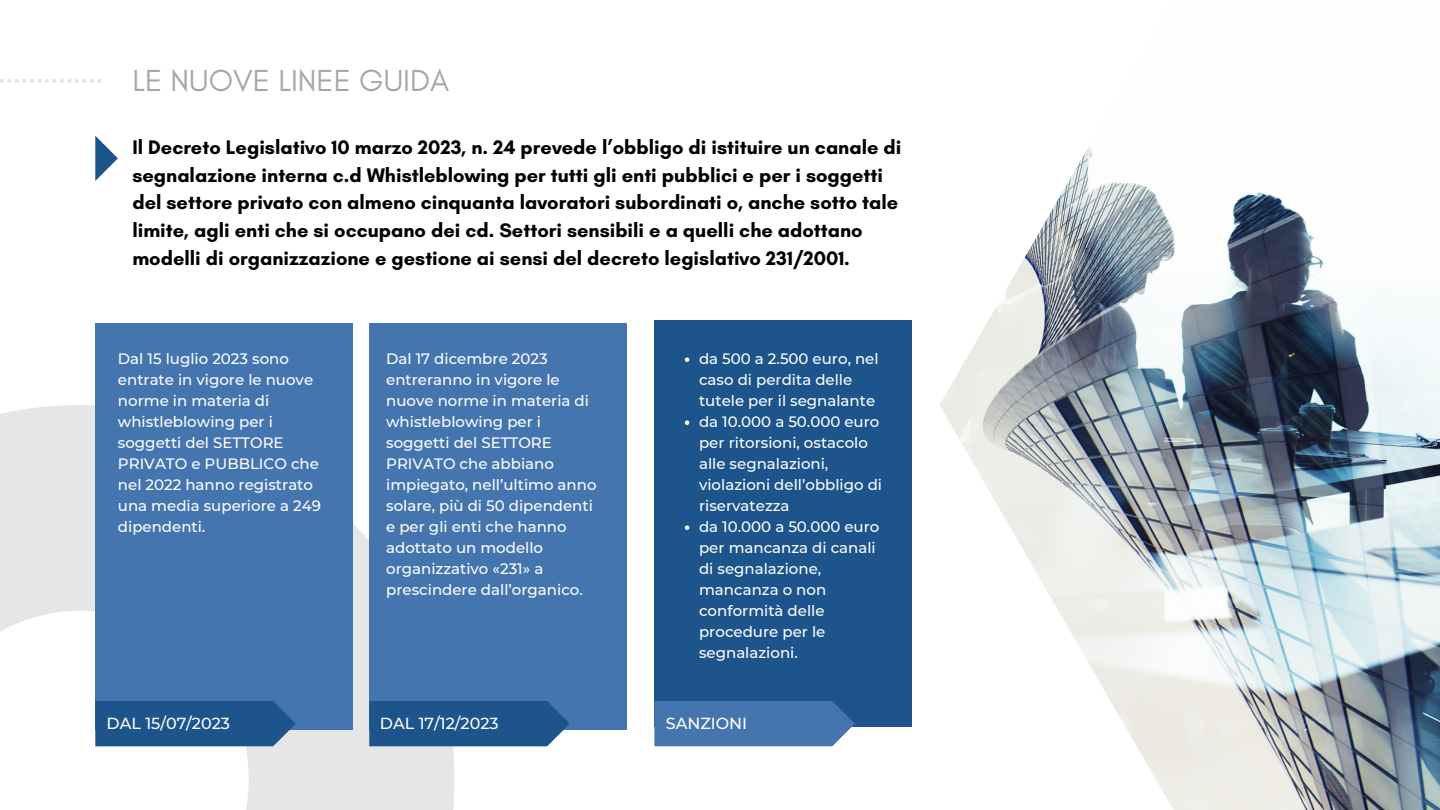
<style>
.page{position:relative;width:1440px;height:810px;background:#fff}
.page>*{position:absolute;margin:0;border:0;box-sizing:border-box;transform-origin:0 0}
.t1{font:31px "Glacial Indifference";color:#a6a6a6}
.t2{font:700 20px/27.8px "Glacial Indifference";color:#000}
.t3{font:500 16px "Montserrat";color:#fff}
.t4{font:500 15px/21px "Montserrat";color:#fff}
</style>
<div class="page">
<svg style="left:0;top:405px;width:455px;height:405px;fill:#e6e6e7"></svg>
<img style="left:940px;top:147px;width:500px;height:663px">
<div style="left:95px;top:323px;width:258px;height:406px;background:#4575af"></div>
<svg style="left:0;top:79px;width:101px;height:4px"></svg>
<svg style="left:95px;top:136px;width:23px;height:45px"></svg>
<div style="left:369px;top:323px;width:258px;height:406px;background:#4575af"></div>
<div style="left:654px;top:321px;width:258px;height:406px;background:#1c548b"></div>
<svg style="left:685px;top:357px;width:4px;height:5px"></svg>
<svg style="left:685px;top:420px;width:4px;height:5px"></svg>
<svg style="left:685px;top:525px;width:4px;height:5px"></svg>
<div style="left:95px;top:701px;width:201px;height:45px;background:#1c548b"></div>
<div style="left:369px;top:701px;width:201px;height:45px;background:#1c548b"></div>
<div style="left:654px;top:701px;width:201px;height:45px;background:#4575af"></div>
<p class="t1" style="left:132px;top:61px;width:318px">LE NUOVE LINEE GUIDA</p>
<p class="t2" style="left:132px;top:133px;width:771px">Il Decreto Legislativo 10 marzo 2023, n. 24 prevede l’obbligo di istituire un canale di segnalazione interna c.d Whistleblowing per tutti gli enti pubblici e per i soggetti del settore privato con almeno cinquanta lavoratori subordinati o, anche sotto tale limite, agli enti che si occupano dei cd. Settori sensibili e a quelli che adottano modelli di organizzazione e gestione ai sensi del decreto legislativo 231/2001.</p>
<p class="t4" style="left:118px;top:348px;width:205px">Dal 15 luglio 2023 sono entrate in vigore le nuove norme in materia di whistleblowing per i soggetti del SETTORE<br>PRIVATO e PUBBLICO che nel 2022 hanno registrato una media superiore a 249 dipendenti.</p>
<p class="t4" style="left:386px;top:348px;width:212px">Dal 17 dicembre 2023 entreranno in vigore le nuove norme in materia di whistleblowing per i soggetti del SETTORE<br>PRIVATO che abbiano impiegato, nell’ultimo anno solare, più di 50 dipendenti e per gli enti che hanno adottato un modello organizzativo «231» a prescindere dall’organico.</p>
<p class="t4" style="left:699px;top:348px;width:181px">da 500 a 2.500 euro, nel caso di perdita delle tutele per il segnalante</p>
<p class="t4" style="left:699px;top:411px;width:185px">da 10.000 a 50.000 euro per ritorsioni, ostacolo alle segnalazioni, violazioni dell’obbligo di riservatezza</p>
<p class="t4" style="left:699px;top:516px;width:182px">da 10.000 a 50.000 euro per mancanza di canali di segnalazione, mancanza o non conformità delle procedure per le segnalazioni.</p>
<p class="t3" style="left:107px;top:713px;width:125px">DAL 15/07/2023</p>
<p class="t3" style="left:380px;top:713px;width:120px">DAL 17/12/2023</p>
<p class="t3" style="left:666px;top:713px;width:83px">SANZIONI</p>
</div>
